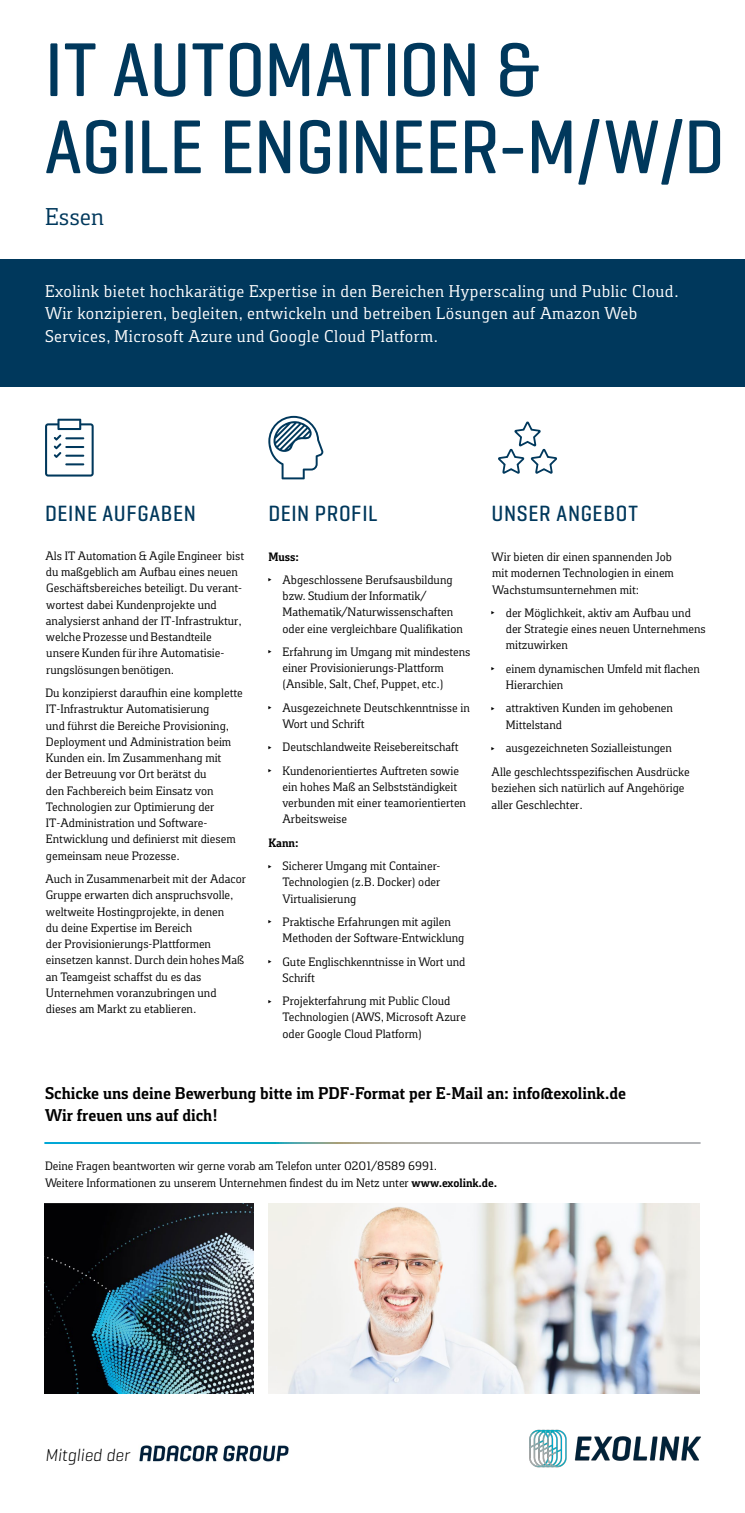
<style>
.page{position:relative;width:745px;height:1513px;background:#fff}
.page>*{position:absolute;margin:0;border:0;box-sizing:border-box;transform-origin:0 0}
.t1{font:500 77.5px/77.1px "Geogrotesque Cond";letter-spacing:-.005em;color:#00385c}
.t2{font:25px "Foral Pro";color:#00385c}
.t3{font:500 22.5px "Geogrotesque Cond";letter-spacing:.03em;color:#00385c}
.t4{font:17.5px/22.5px "Foral Pro";letter-spacing:.025em;color:#fff}
.t5{font:700 17.5px/22.5px "Foral Pro";color:#000}
.t6{font:italic 300 17.5px "Geogrotesque";color:#000}
.t7{font:12.5px/16.2px "Foral Pro";color:#000}
.t8{font:700 12.5px "Foral Pro";color:#000}
.s1{font-weight:700}
</style>
<div class="page">
<div style="left:0;top:259px;width:744px;height:128px;background:#00385c"></div>
<svg style="left:45px;top:419px;width:49px;height:58px"></svg>
<svg style="left:268px;top:416px;width:55px;height:63px"></svg>
<svg style="left:498px;top:421px;width:59px;height:53px"></svg>
<img style="left:45px;top:1204px;width:208px;height:189px">
<img style="left:268px;top:1204px;width:431px;height:189px">
<img style="left:529px;top:1429px;width:172px;height:39px">
<img style="left:139px;top:1445px;width:150px;height:17px">
<h1 class="t1" style="left:45px;top:29px;width:681px">IT AUTOMATION &amp;<br>AGILE ENGINEER-M/W/D</h1>
<h2 class="t2" style="left:45px;top:202px;width:60px">Essen</h2>
<h3 class="t4" style="left:45px;top:279px;width:635px">Exolink bietet hochkarätige Expertise in den Bereichen Hyperscaling und Public Cloud.<br>Wir konzipieren, begleiten, entwickeln und betreiben Lösungen auf Amazon Web<br>Services, Microsoft Azure und Google Cloud Platform.</h3>
<h3 class="t3" style="left:45px;top:499px;width:152px">DEINE AUFGABEN</h3>
<p class="t7" style="left:45px;top:547px;width:200px">Als IT Automation &amp; Agile Engineer bist du maßgeblich am Aufbau eines neuen Geschäftsbereiches beteiligt. Du verant&shy;wortest dabei Kundenprojekte und analysierst anhand der IT-Infrastruktur, welche Prozesse und Bestandteile unsere Kunden für ihre Automatisie&shy;rungslösungen benötigen.</p>
<p class="t7" style="left:45px;top:685px;width:199px">Du konzipierst daraufhin eine komplette IT-Infrastruktur Automatisierung<br>und führst die Bereiche Provisioning, Deployment und Administration beim Kunden ein. Im Zusammenhang mit<br>der Betreuung vor Ort berätst du<br>den Fachbereich beim Einsatz von Technologien zur Optimierung der IT-Administration und Software-Entwicklung und definierst mit diesem gemeinsam neue Prozesse.</p>
<p class="t7" style="left:45px;top:870px;width:202px">Auch in Zusammenarbeit mit der Adacor Gruppe erwarten dich anspruchsvolle, weltweite Hostingprojekte, in denen<br>du deine Expertise im Bereich<br>der Provisionierungs-Plattformen einsetzen kannst. Durch dein hohes Maß an Teamgeist schaffst du es das Unternehmen voranzubringen und dieses am Markt zu etablieren.</p>
<h3 class="t3" style="left:268px;top:499px;width:110px">DEIN PROFIL</h3>
<p class="t8" style="left:268px;top:549px;width:32px">Muss:</p>
<p class="t7" style="left:282px;top:571px;width:182px">Abgeschlossene Berufsausbildung bzw. Studium der Informatik/ Mathematik/Naturwissenschaften oder eine vergleichbare Qualifikation</p>
<p class="t7" style="left:282px;top:643px;width:189px">Erfahrung im Umgang mit mindestens einer Provisionierungs-Plattform (Ansible, Salt, Chef, Puppet, etc.)</p>
<p class="t7" style="left:282px;top:699px;width:189px">Ausgezeichnete Deutschkenntnisse in<br>Wort und Schrift</p>
<p class="t7" style="left:282px;top:735px;width:178px;line-height:23.4px">Deutschlandweite Reisebereitschaft<br>Kundenorientiertes Auftreten sowie</p>
<p class="t7" style="left:282px;top:778px;width:185px">ein hohes Maß an Selbstständigkeit verbunden mit einer teamorientierten<br>Arbeitsweise</p>
<p class="t8" style="left:268px;top:835px;width:32px">Kann:</p>
<p class="t7" style="left:282px;top:858px;width:159px;text-align:justify">Sicherer Umgang mit Container-Technologien (z.B. Docker) oder Virtualisierung</p>
<p class="t7" style="left:282px;top:913px;width:183px">Praktische Erfahrungen mit agilen<br>Methoden der Software-Entwicklung</p>
<p class="t7" style="left:282px;top:953px;width:184px">Gute Englischkenntnisse in Wort und<br>Schrift</p>
<p class="t7" style="left:282px;top:993px;width:185px">Projekterfahrung mit Public Cloud<br>Technologien (AWS, Microsoft Azure oder Google Cloud Platform)</p>
<h3 class="t3" style="left:491px;top:499px;width:148px">UNSER ANGEBOT</h3>
<p class="t7" style="left:491px;top:549px;width:184px">Wir bieten dir einen spannenden Job mit modernen Technologien in einem<br>Wachstumsunternehmen mit:</p>
<p class="t7" style="left:505px;top:604px;width:201px">der Möglichkeit, aktiv am Aufbau und der Strategie eines neuen Unternehmens mitzuwirken</p>
<p class="t7" style="left:505px;top:660px;width:195px">einem dynamischen Umfeld mit flachen<br>Hierarchien</p>
<p class="t7" style="left:505px;top:700px;width:168px">attraktiven Kunden im gehobenen<br>Mittelstand</p>
<p class="t7" style="left:491px;top:736px;width:199px;line-height:24px;text-align:center">ausgezeichneten Sozialleistungen<br>Alle geschlechtsspezifischen Ausdrücke</p>
<p class="t7" style="left:491px;top:780px;width:194px;line-height:16.9px">beziehen sich natürlich auf Angehörige aller Geschlechter.</p>
<h3 class="t5" style="left:45px;top:1082px;width:582px">Schicke uns deine Bewerbung bitte im PDF-Format per E-Mail an: info@exolink.de<br>Wir freuen uns auf dich!</h3>
<p class="t7" style="left:45px;top:1158px;width:453px">Deine Fragen beantworten wir gerne vorab am Telefon unter 0201/8589 6991.<br>Weitere Informationen zu unserem Unternehmen findest du im Netz unter <span class="s1">www.exolink.de.</span></p>
<h3 class="t6" style="left:45px;top:1444px;width:86px">Mitglied der</h3>
</div>
